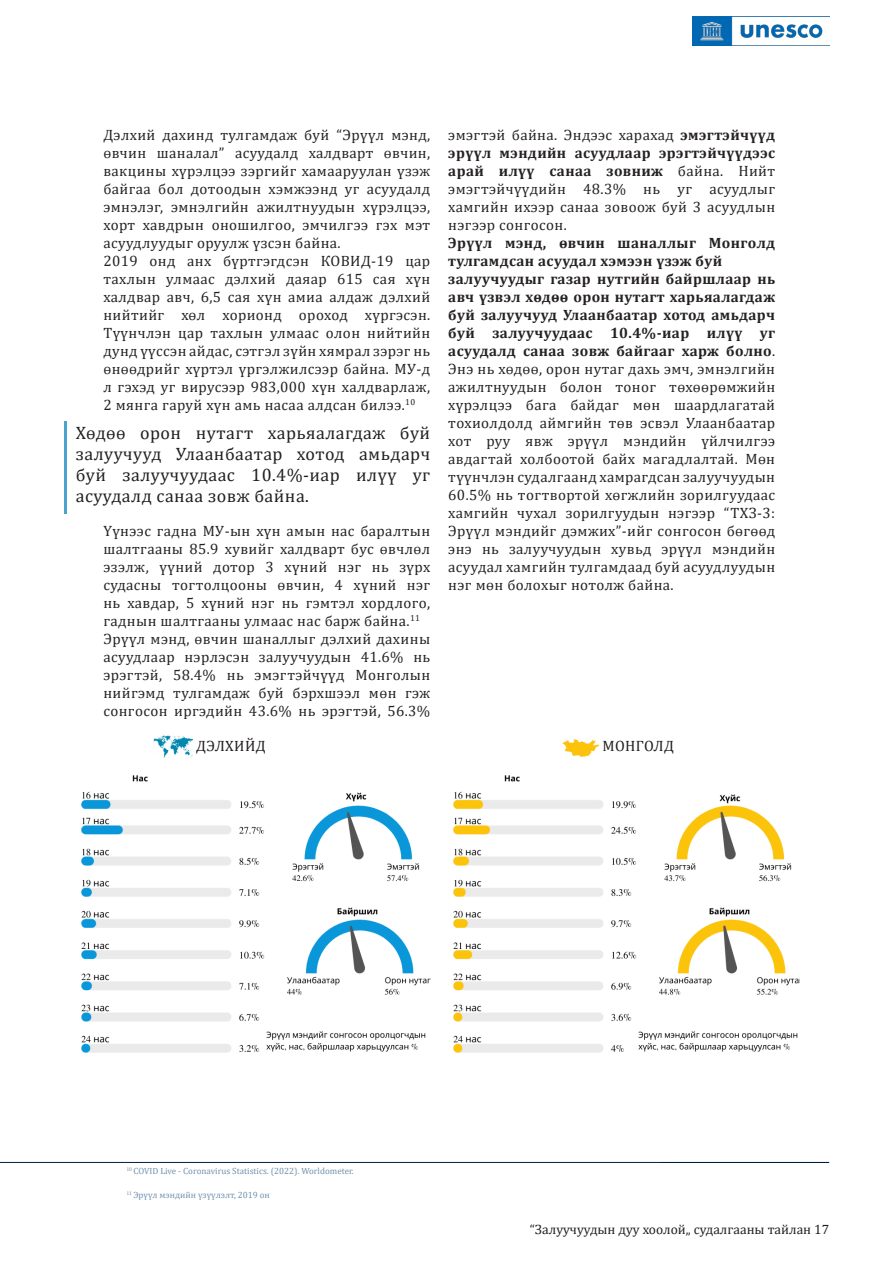
<style>
.page{position:relative;width:893px;height:1263px;background:#fff}
.page>*{position:absolute;margin:0;border:0;box-sizing:border-box;transform-origin:0 0}
.t1{font:18px/21px "Cambria";letter-spacing:.025em;color:#231f20;text-align:justify}
.Tabellenkopfzeile{font:15px/18px "Cambria";letter-spacing:.025em;color:#231f20}
.t2{font:13.5px "Cambria";color:#231f20}
.Textkörper___linksbü{font:9px "Cambria";color:#7191ac}
.s1{font-weight:700}
</style>
<div class="page">
<img style="left:692px;top:16px;width:137px;height:29px">
<hr style="left:0;top:1162px;width:829px;height:1px;background:#001d42">
<img style="left:81px;top:775px;width:184px;height:278px">
<img style="left:453px;top:775px;width:184px;height:278px">
<img style="left:266px;top:792px;width:165px;height:260px">
<img style="left:638px;top:794px;width:162px;height:258px">
<img style="left:154px;top:735px;width:39px;height:23px">
<img style="left:562px;top:739px;width:38px;height:18px">
<hr style="left:64px;top:422px;width:3px;height:92px;background:#007cbb">
<p class="Tabellenkopfzeile" style="left:103px;top:126px;width:328px">Дэлхий дахинд тулгамдаж буй “Эрүүл мэнд, өвчин шаналал” асуудалд халдварт өвчин, вакцины хүрэлцээ зэргийг хамааруулан үзэж байгаа бол дотоодын хэмжээнд уг асуудалд эмнэлэг, эмнэлгийн ажилтнуудын хүрэлцээ, хорт хавдрын оношилгоо, эмчилгээ гэх мэт асуудлуудыг оруулж үзсэн байна.<br>2019 онд анх бүртгэгдсэн КОВИД-19 цар тахлын улмаас дэлхий даяар 615 сая хүн халдвар авч, 6,5 сая хүн амиа алдаж дэлхий нийтийг хөл хорионд ороход хүргэсэн.<br>Түүнчлэн цар тахлын улмаас олон нийтийн дунд үүссэн айдас, сэтгэл зүйн хямрал зэрэг нь өнөөдрийг хүртэл үргэлжилсээр байна. МУ-д л гэхэд уг вирусээр 983,000 хүн халдварлаж, 2 мянга гаруй хүн амь насаа алдсан билээ.<sup>10</sup></p>
<p class="t1" style="left:76px;top:422px;width:356px">Хөдөө орон нутагт харьяалагдаж буй залуучууд Улаанбаатар хотод амьдарч буй залуучуудаас 10.4%-иар илүү уг асуудалд санаа зовж байна.</p>
<p class="Tabellenkopfzeile" style="left:103px;top:522px;width:328px">Үүнээс гадна МУ-ын хүн амын нас баралтын шалтгааны 85.9 хувийг халдварт бус өвчлөл эзэлж, үүний дотор 3 хүний нэг нь зүрх судасны тогтолцооны өвчин, 4 хүний нэг нь хавдар, 5 хүний нэг нь гэмтэл хордлого, гаднын шалтгааны улмаас нас барж байна.<sup>11<br></sup>Эрүүл мэнд, өвчин шаналлыг дэлхий дахины асуудлаар нэрлэсэн залуучуудын 41.6% нь эрэгтэй, 58.4% нь эмэгтэйчүүд Монголын нийгэмд тулгамдаж буй бэрхшээл мөн гэж сонгосон иргэдийн 43.6% нь эрэгтэй, 56.3%</p>
<p class="Tabellenkopfzeile" style="left:448px;top:126px;width:328px;text-align:justify">эмэгтэй байна. Эндээс харахад <span class="s1">эмэгтэйчүүд эрүүл мэндийн асуудлаар эрэгтэйчүүдээс арай илүү санаа зовниж</span> байна. Нийт эмэгтэйчүүдийн 48.3% нь уг асуудлыг хамгийн ихээр санаа зовоож буй 3 асуудлын нэгээр сонгосон.</p>
<p class="Tabellenkopfzeile" style="left:448px;top:234px;width:328px"><span class="s1">Эрүүл мэнд, өвчин шаналлыг Монголд тулгамдсан асуудал хэмээн үзэж буй залуучуудыг газар нутгийн байршлаар нь авч үзвэл хөдөө орон нутагт харьяалагдаж буй залуучууд Улаанбаатар хотод амьдарч буй залуучуудаас 10.4%-иар илүү уг асуудалд санаа зовж байгааг харж болно</span>.<br>Энэ нь хөдөө, орон нутаг дахь эмч, эмнэлгийн ажилтнуудын болон тоног төхөөрөмжийн хүрэлцээ бага байдаг мөн шаардлагатай тохиолдолд аймгийн төв эсвэл Улаанбаатар хот руу явж эрүүл мэндийн үйлчилгээ авдагтай холбоотой байх магадлалтай. Мөн түүнчлэн судалгаанд хамрагдсан залуучуудын 60.5% нь тогтвортой хөгжлийн зорилгуудаас хамгийн чухал зорилгуудын нэгээр “ТХЗ-3:<br>Эрүүл мэндийг дэмжих”-ийг сонгосон бөгөөд энэ нь залуучуудын хувьд эрүүл мэндийн асуудал хамгийн тулгамдаад буй асуудлуудын нэг мөн болохыг нотолж байна.</p>
<p class="Tabellenkopfzeile" style="left:196px;top:737px;width:71px">ДЭЛХИЙД</p>
<p class="Tabellenkopfzeile" style="left:602px;top:737px;width:73px">МОНГОЛД</p>
<p class="Textkörper___linksbü" style="left:126px;top:1165px;width:229px"><sup>10</sup> COVID Live - Coronavirus Statistics. (2022). Worldometer.</p>
<p class="Textkörper___linksbü" style="left:126px;top:1189px;width:145px"><sup>11</sup> Эрүүл мэндийн үзүүлэлт, 2019 он</p>
<p class="t2" style="left:530px;top:1222px;width:301px">“Залуучуудын дуу хоолой„ судалгааны тайлан 17</p>
</div>
